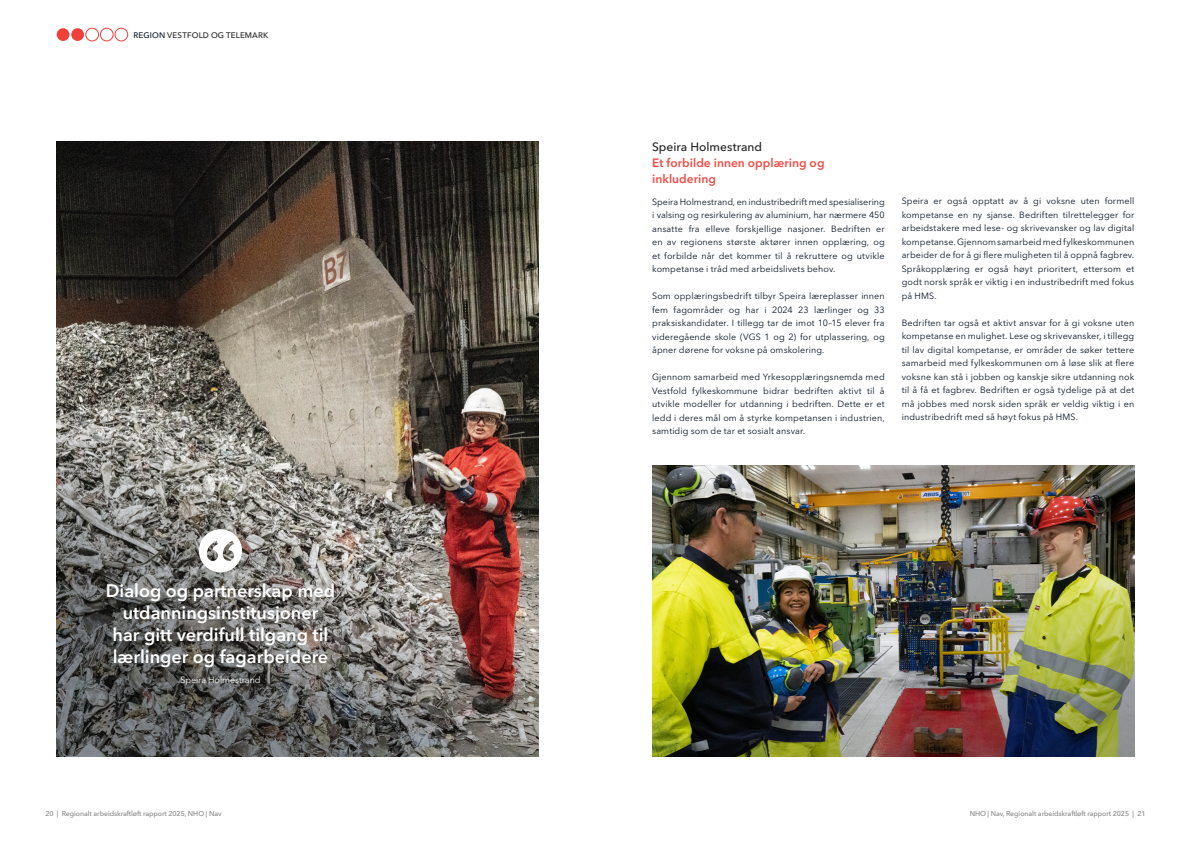
<style>
.page{position:relative;width:1191px;height:842px;background:#fff}
.page>*{position:absolute;margin:0;border:0;box-sizing:border-box;transform-origin:0 0}
.NHO-sitat{font:600 18px/22px "Avenir Next LT Pro";color:#fff;text-align:center}
.NHO-mellomtittel_hoved{font:600 12px/16px "Avenir Next LT Pro";color:#f04d47}
.NHO-brødtekst{font:9px/13.5px "Avenir Next LT Pro";letter-spacing:.01em;color:#0a1726;text-align:justify}
.Fotnote{font:9px "Avenir Next LT Pro";letter-spacing:-.01em;color:#fff}
.NHO-brødtekst-2{font:500 8px "Avenir Next LT Pro";letter-spacing:.02em;color:#222}
.t1{font:500 7px "Avenir Next LT Pro";letter-spacing:-.01em;color:#868686}
.s1{color:#0a1726}
.s2{font-weight:500;color:#222}
</style>
<div class="page">
<div style="left:57px;top:28px;width:12px;height:13px;background:#ef413a;border-radius:50%"></div>
<div style="left:71px;top:28px;width:13px;height:13px;background:#ef413a;border-radius:50%"></div>
<div style="left:86px;top:28px;width:13px;height:13px;border:1px solid #ef413a;border-radius:50%"></div>
<div style="left:100px;top:28px;width:13px;height:13px;border:1px solid #ef413a;border-radius:50%"></div>
<div style="left:115px;top:28px;width:13px;height:13px;border:1px solid #ef413a;border-radius:50%"></div>
<img style="left:652px;top:465px;width:482px;height:67px">
<img style="left:652px;top:532px;width:482px;height:225px">
<img style="left:57px;top:142px;width:482px;height:98px">
<img style="left:57px;top:240px;width:482px;height:517px">
<svg style="left:199px;top:529px;width:43px;height:43px"></svg>
<p class="NHO-brødtekst-2" style="left:133px;top:31px;width:136px"><span class="s1">REGION</span> VESTFOLD OG TELEMARK</p>
<p class="NHO-sitat" style="left:106px;top:579px;width:231px">Dialog og partnerskap med utdanningsinstitusjoner<br>har gitt verdifull tilgang til lærlinger og fagarbeidere</p>
<p class="Fotnote" style="left:180px;top:675px;width:82px">Speira Holmestrand</p>
<p class="NHO-mellomtittel_hoved" style="left:652px;top:139px;width:174px"><span class="s2">Speira Holmestrand<br></span>Et forbilde innen opplæring og inkludering</p>
<p class="NHO-brødtekst" style="left:652px;top:195px;width:234px">Speira Holmestrand, en industribedrift med spesialisering i valsing og resirkulering av aluminium, har nærmere 450 ansatte fra elleve forskjellige nasjoner. Bedriften er en av regionens største aktører innen opplæring, og et forbilde når det kommer til å rekruttere og utvikle kompetanse i tråd med arbeidslivets behov.</p>
<p class="NHO-brødtekst" style="left:652px;top:289px;width:234px">Som opplæringsbedrift tilbyr Speira læreplasser innen fem fagområder og har i 2024 23 lærlinger og 33 praksiskandidater. I tillegg tar de imot 10–15 elever fra videregående skole (VGS 1 og 2) for utplassering, og åpner dørene for voksne på omskolering.</p>
<p class="NHO-brødtekst" style="left:652px;top:370px;width:234px">Gjennom samarbeid med Yrkesopplæringsnemda med Vestfold fylkeskommune bidrar bedriften aktivt til å utvikle modeller for utdanning i bedriften. Dette er et ledd i deres mål om å styrke kompetansen i industrien, samtidig som de tar et sosialt ansvar.</p>
<p class="NHO-brødtekst" style="left:901px;top:194px;width:234px">Speira er også opptatt av å gi voksne uten formell kompetanse en ny sjanse. Bedriften tilrettelegger for arbeidstakere med lese- og skrivevansker og lav digital kompetanse. Gjennom samarbeid med fylkeskommunen arbeider de for å gi flere muligheten til å oppnå fagbrev.<br>Språkopplæring er også høyt prioritert, ettersom et godt norsk språk er viktig i en industribedrift med fokus på HMS.</p>
<p class="NHO-brødtekst" style="left:901px;top:316px;width:234px">Bedriften tar også et aktivt ansvar for å gi voksne uten kompetanse en mulighet. Lese og skrivevansker, i tillegg til lav digital kompetanse, er områder de søker tettere samarbeid med fylkeskommunen om å løse slik at flere voksne kan stå i jobben og kanskje sikre utdanning nok til å få et fagbrev. Bedriften er også tydelige på at det må jobbes med norsk siden språk er veldig viktig i en industribedrift med så høyt fokus på HMS.</p>
<p class="t1" style="left:45px;top:810px;width:178px">20 | Regionalt arbeidskraftløft rapport 2025, NHO | Nav</p>
<p class="t1" style="left:969px;top:810px;width:177px">NHO | Nav, Regionalt arbeidskraftløft rapport 2025 | 21</p>
</div>
